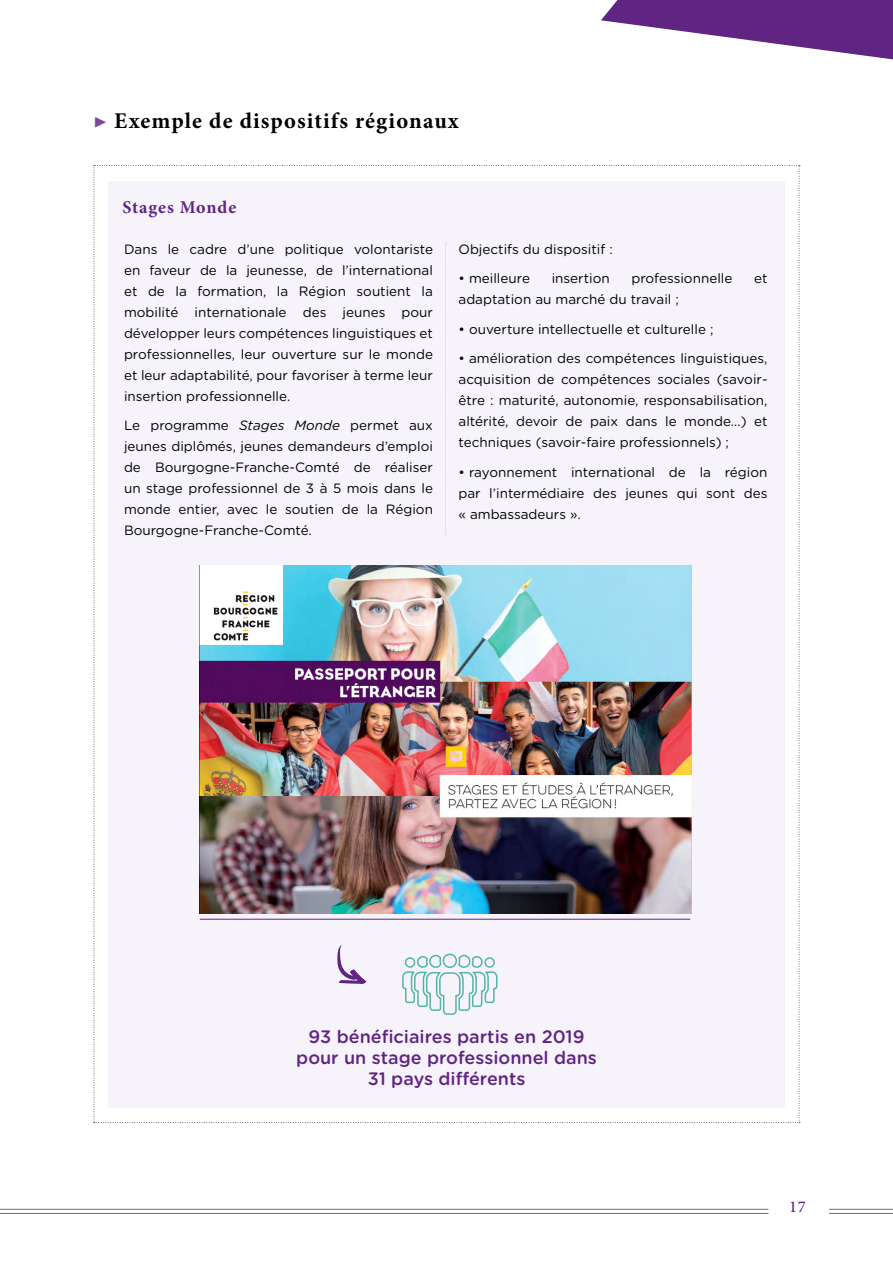
<style>
.page{position:relative;width:893px;height:1263px;background:#fff}
.page>*{position:absolute;margin:0;border:0;box-sizing:border-box;transform-origin:0 0}
.t1{font:700 22.5px "Minion Pro";letter-spacing:.05em;color:#000}
.t2{font:500 18px/21px "Gotham Rounded";color:#602483;text-align:center}
.t3{font:700 18px "Minion Pro";letter-spacing:.05em;color:#602483}
.t4{font:500 16.5px "Minion Pro";color:#602483}
.t5{font:13.5px/21px "Gotham Rounded";color:#000;text-align:justify}
.s1{color:#7c4997}
.s2{font-style:italic}
</style>
<div class="page">
<hr style="left:0;top:1209px;width:768px;height:1px;background:#706f6f">
<hr style="left:829px;top:1209px;width:64px;height:1px;background:#706f6f">
<hr style="left:0;top:1213px;width:768px;height:1px;background:#706f6f">
<hr style="left:829px;top:1213px;width:64px;height:1px;background:#706f6f">
<svg style="left:601px;top:0;width:292px;height:60px"></svg>
<img style="left:94px;top:165px;width:706px;height:958px">
<div style="left:292px;top:1028px;width:309px;height:57px;background:#f6f4fa"></div>
<h1 class="t1" style="left:94px;top:105px;width:367px"><span class="s1">▶</span> Exemple de dispositifs régionaux</h1>
<h2 class="t3" style="left:122px;top:195px;width:115px">Stages Monde</h2>
<p class="t5" style="left:124px;top:238px;width:310px">Dans le cadre d’une politique volontariste en faveur de la jeunesse, de l’international et de la formation, la Région soutient la mobilité internationale des jeunes pour développer leurs compétences linguistiques et professionnelles, leur ouverture sur le monde et leur adaptabilité, pour favoriser à terme leur insertion professionnelle.</p>
<p class="t5" style="left:124px;top:414px;width:310px">Le programme <span class="s2">Stages Monde</span> permet aux jeunes diplômés, jeunes demandeurs d’emploi de Bourgogne-Franche-Comté de réaliser un stage professionnel de 3 à 5 mois dans le monde entier, avec le soutien de la Région Bourgogne-Franche-Comté.</p>
<p class="t5" style="left:459px;top:238px;width:156px">Objectifs du dispositif :</p>
<p class="t5" style="left:459px;top:267px;width:73px">• meilleure</p>
<p class="t5" style="left:552px;top:267px;width:60px">insertion</p>
<p class="t5" style="left:631px;top:267px;width:102px">professionnelle</p>
<p class="t5" style="left:754px;top:267px;width:15px">et</p>
<p class="t5" style="left:459px;top:288px;width:222px">adaptation au marché du travail ;</p>
<p class="t5" style="left:459px;top:318px;width:256px">• ouverture intellectuelle et culturelle ;</p>
<p class="t5" style="left:459px;top:347px;width:311px">• amélioration des compétences linguistiques, acquisition de compétences sociales (savoir&shy;être : maturité, autonomie, responsabilisation, altérité, devoir de paix dans le monde…) et techniques (savoir-faire professionnels) ;</p>
<p class="t5" style="left:459px;top:461px;width:310px">• rayonnement international de la région par l’intermédiaire des jeunes qui sont des « ambassadeurs ».</p>
<h2 class="t2" style="left:296px;top:1025px;width:302px">93 bénéficiaires partis en 2019 pour un stage professionnel dans<br>31 pays différents</h2>
<p class="t4" style="left:789px;top:1196px;width:18px">17</p>
</div>
